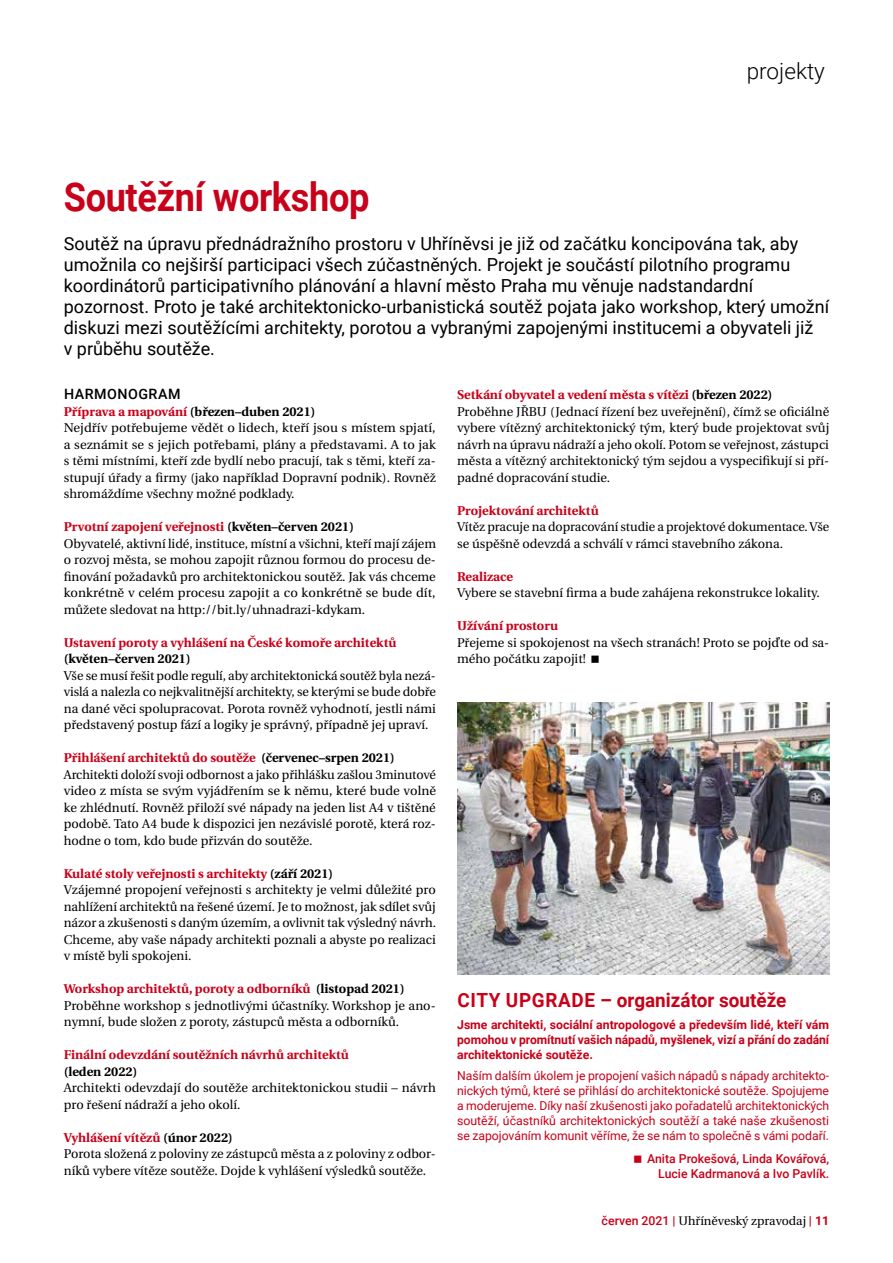
<style>
.page{position:relative;width:893px;height:1263px;background:#fff}
.page>*{position:absolute;margin:0;border:0;box-sizing:border-box;transform-origin:0 0}
.t1{font:700 39.75px "Roboto";letter-spacing:-.01em;color:#c90019;scale:.91 1}
.t2{font:300 22.5px "Roboto";color:#000}
.t3{font:700 19.5px "Roboto";color:#c90019}
.t4{font:18px/21px "Roboto";color:#000}
.t5{font:500 14.25px "Roboto";color:#000}
.t6{font:12.75px/16.5px "Heuristica";color:#000}
.t7{font:700 12.75px "Heuristica";color:#c90019}
.t8{font:700 12.75px "Heuristica";color:#000}
.t9{font:12.3px/15px "Roboto";color:#c90019;text-align:justify}
.t10{font:700 12.3px/15px "Roboto";letter-spacing:-.005em;color:#c90019;text-align:justify}
.t11{font:500 12.3px/15px "Roboto";color:#c90019;text-align:right}
.t12{font:12.3px "Heuristica";color:#000}
.s1{font-weight:700;color:#c90019}
.s2{font-weight:700}
.s3{font-family:"Roboto";font-weight:500;color:#c90019}
.s4{font-family:"Roboto";font-weight:700;color:#c90019}
</style>
<div class="page">
<img style="left:457px;top:703px;width:372px;height:272px">
<h2 class="t2" style="left:747px;top:55px;width:80px">projekty</h2>
<h1 class="t1" style="left:64px;top:169px;width:337px">Soutěžní workshop</h1>
<p class="t4" style="left:64px;top:232px;width:767px">Soutěž na úpravu přednádražního prostoru v Uhříněvsi je již od začátku koncipována tak, aby umožnila co nejširší participaci všech zúčastněných. Projekt je součástí pilotního programu koordinátorů participativního plánování a hlavní město Praha mu věnuje nadstandardní pozornost. Proto je také architektonicko-urbanistická soutěž pojata jako workshop, který umožní diskuzi mezi soutěžícími architekty, porotou a vybranými zapojenými institucemi a obyvateli již<br>v průběhu soutěže.</p>
<p class="t5" style="left:64px;top:384px;width:23px">Harmonogram</p>
<p class="t6" style="left:64px;top:403px;width:374px"><span class="s1">Příprava a mapování</span> <span class="s2">(březen–duben 2021)<br></span>Nejdřív potřebujeme vědět o lidech, kteří jsou s místem spjatí, a seznámit se s jejich potřebami, plány a představami. A to jak s těmi místními, kteří zde bydlí nebo pracují, tak s těmi, kteří za&shy;stupují úřady a firmy (jako například Dopravní podnik). Rovněž shromáždíme všechny možné podklady.</p>
<p class="t6" style="left:64px;top:519px;width:374px"><span class="s1">Prvotní zapojení veřejnosti</span> <span class="s2">(květen–červen 2021)<br></span>Obyvatelé, aktivní lidé, instituce, místní a všichni, kteří mají zájem o rozvoj města, se mohou zapojit různou formou do procesu de&shy;finování požadavků pro architektonickou soutěž. Jak vás chceme konkrétně v celém procesu zapojit a co konkrétně se bude dít, můžete sledovat na http://bit.ly/uhnadrazi-kdykam.</p>
<p class="t7" style="left:64px;top:632px;width:334px">Ustavení poroty a vyhlášení na České komoře architektů</p>
<p class="t8" style="left:64px;top:648px;width:128px">(květen–červen 2021)</p>
<p class="t6" style="left:64px;top:667px;width:374px;text-align:justify">Vše se musí řešit podle regulí, aby architektonická soutěž byla nezá&shy;vislá a nalezla co nejkvalitnější architekty, se kterými se bude dobře na dané věci spolupracovat. Porota rovněž vyhodnotí, jestli námi představený postup fází a logiky je správný, případně jej upraví.</p>
<p class="t6" style="left:64px;top:750px;width:374px"><span class="s1">Přihlášení architektů do soutěže</span> <span class="s2">(červenec–srpen 2021)<br></span>Architekti doloží svoji odbornost a jako přihlášku zašlou 3minutové video z místa se svým vyjádřením se k němu, které bude volně ke zhlédnutí. Rovněž přiloží své nápady na jeden list A4 v tištěné podobě. Tato A4 bude k dispozici jen nezávislé porotě, která roz&shy;hodne o tom, kdo bude přizván do soutěže.</p>
<p class="t6" style="left:64px;top:865px;width:374px"><span class="s1">Kulaté stoly veřejnosti s architekty</span> <span class="s2">(září 2021)<br></span>Vzájemné propojení veřejnosti s architekty je velmi důležité pro nahlížení architektů na řešené území. Je to možnost, jak sdílet svůj názor a zkušenosti s daným územím, a ovlivnit tak výsledný návrh.<br>Chceme, aby vaše nápady architekti poznali a abyste po realizaci v místě byli spokojeni.</p>
<p class="t6" style="left:64px;top:981px;width:374px"><span class="s1">Workshop architektů, poroty a odborníků</span> <span class="s2">(listopad 2021)<br></span>Proběhne workshop s jednotlivými účastníky. Workshop je ano&shy;nymní, bude složen z poroty, zástupců města a odborníků.</p>
<p class="t7" style="left:64px;top:1044px;width:287px">Finální odevzdání soutěžních návrhů architektů</p>
<p class="t8" style="left:64px;top:1061px;width:75px">(leden 2022)</p>
<p class="t6" style="left:64px;top:1080px;width:374px">Architekti odevzdají do soutěže architektonickou studii – návrh pro řešení nádraží a jeho okolí.</p>
<p class="t6" style="left:64px;top:1129px;width:374px"><span class="s1">Vyhlášení vítězů</span> <span class="s2">(únor 2022)<br></span>Porota složená z poloviny ze zástupců města a z poloviny z odbor&shy;níků vybere vítěze soutěže. Dojde k vyhlášení výsledků soutěže.</p>
<p class="t6" style="left:457px;top:387px;width:374px"><span class="s1">Setkání obyvatel a vedení města s vítězi</span> <span class="s2">(březen 2022)<br></span>Proběhne JŘBU (Jednací řízení bez uveřejnění), čímž se oficiálně vybere vítězný architektonický tým, který bude projektovat svůj návrh na úpravu nádraží a jeho okolí. Potom se veřejnost, zástupci města a vítězný architektonický tým sejdou a vyspecifikují si pří&shy;padné dopracování studie.</p>
<p class="t7" style="left:457px;top:500px;width:143px">Projektování architektů</p>
<p class="t6" style="left:457px;top:519px;width:374px">Vítěz pracuje na dopracování studie a projektové dokumentace. Vše se úspěšně odevzdá a schválí v rámci stavebního zákona.</p>
<p class="t7" style="left:457px;top:566px;width:58px">Realizace</p>
<p class="t6" style="left:457px;top:585px;width:364px">Vybere se stavební firma a bude zahájena rekonstrukce lokality.</p>
<p class="t7" style="left:457px;top:615px;width:103px">Užívání prostoru</p>
<p class="t6" style="left:457px;top:634px;width:374px">Přejeme si spokojenost na všech stranách! Proto se pojďte od sa&shy;mého počátku zapojit!</p>
<h3 class="t3" style="left:457px;top:987px;width:24px">City</h3>
<h3 class="t3" style="left:506px;top:987px;width:282px">Upgrad e – organizátor soutěže</h3>
<p class="t10" style="left:457px;top:1016px;width:374px">Jsme architekti, sociální antropologové a především lidé, kteří vám pomohou v promítnutí vašich nápadů, myšlenek, vizí a přání do zadání architektonické soutěže.</p>
<p class="t9" style="left:457px;top:1068px;width:374px">Naším dalším úkolem je propojení vašich nápadů s nápady architekto&shy;nických týmů, které se přihlásí do architektonické soutěže. Spojujeme a moderujeme. Díky naší zkušenosti jako pořadatelů architektonických soutěží, účastníků architektonických soutěží a také naše zkušenosti se zapojováním komunit věříme, že se nám to společně s vámi podaří.</p>
<p class="t11" style="left:647px;top:1150px;width:184px">Anita Prokešová, Linda Kovářová,<br>Lucie Kadrmanová a Ivo Pavlík.</p>
<p class="t12" style="left:602px;top:1211px;width:229px"><span class="s3">červen 2021 |</span> Uhříněveský zpravodaj <span class="s4">| 11</span></p>
</div>
